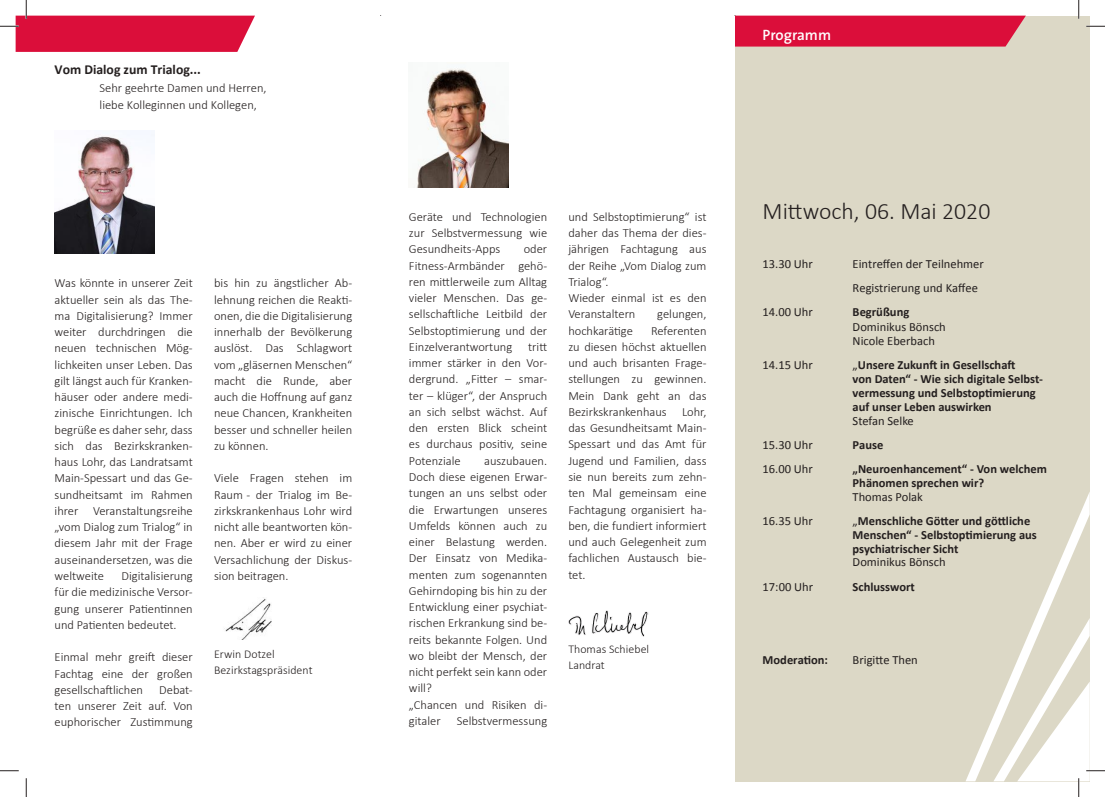
<style>
.page{position:relative;width:1105px;height:797px;background:#fff}
.page>*{position:absolute;margin:0;border:0;box-sizing:border-box;transform-origin:0 0}
.t1{font:300 23.75px "Calibri";color:#241f1f}
.t2{font:600 15px "The Sans";color:#fff}
.t3{font:700 13.75px "Calibri";color:#241f1f}
.t4{font:300 12.5px/16.2px "Calibri";color:#241f1f;text-align:justify}
.t5{font:700 12.5px/13.8px "Calibri";color:#241f1f}
.t6{font:12.5px/24.4px "Calibri";color:#241f1f}
.t7{font:300 11.88px/16.2px "Calibri";letter-spacing:.005em;color:#241f1f}
.s1{font-weight:400}
</style>
<div class="page">
<div style="left:735px;top:16px;width:354px;height:765px;background:#dcd8c6"></div>
<svg style="left:966px;top:491px;width:124px;height:290px"></svg>
<div style="left:735px;top:16px;width:291px;height:31px;background:#db0e3a"></div>
<img style="left:568px;top:610px;width:80px;height:26px">
<img style="left:224px;top:597px;width:48px;height:42px">
<img style="left:55px;top:134px;width:100px;height:119px">
<img style="left:416px;top:68px;width:93px;height:120px">
<svg style="left:1086px;top:25px;width:19px;height:2px"></svg>
<svg style="left:0;top:770px;width:19px;height:1px"></svg>
<svg style="left:1086px;top:770px;width:19px;height:1px"></svg>
<svg style="left:0;top:0;width:255px;height:52px"></svg>
<svg style="left:25px;top:778px;width:2px;height:19px"></svg>
<svg style="left:1078px;top:0;width:1px;height:19px"></svg>
<svg style="left:1078px;top:778px;width:1px;height:19px"></svg>
<p class="t3" style="left:55px;top:61px;width:148px">Vom Dialog zum Trialog...</p>
<p class="t4" style="left:100px;top:80px;width:169px">Sehr geehrte Damen und Herren, liebe Kolleginnen und Kollegen,</p>
<p class="t4" style="left:55px;top:275px;width:140px">Was könnte in unserer Zeit aktueller sein als das The&shy;ma Digitalisierung? Immer weiter durchdringen die neuen technischen Mög&shy;lichkeiten unser Leben. Das gilt längst auch für Kranken&shy;häuser oder andere medi&shy;zinische Einrichtungen. Ich begrüße es daher sehr, dass sich das Bezirkskranken&shy;haus Lohr, das Landratsamt Main-Spessart und das Ge&shy;sundheitsamt im Rahmen ihrer Veranstaltungsreihe „vom Dialog zum Trialog“ in diesem Jahr mit der Frage auseinandersetzen, was die weltweite</p>
<p class="t4" style="left:55px;top:567px;width:140px;text-indent:67px">Digitalisierung für die medizinische Versor&shy;gung unserer Patientinnen und Patienten bedeutet.</p>
<p class="t4" style="left:55px;top:649px;width:140px">Einmal mehr greift dieser Fachtag eine der großen gesellschaftlichen</p>
<p class="t4" style="left:55px;top:681px;width:140px;text-indent:105px">Debat&shy;ten unserer Zeit auf. Von euphorischer Zustimmung</p>
<p class="t4" style="left:214px;top:275px;width:140px">bis hin zu ängstlicher Ab&shy;lehnung reichen die Reakti&shy;onen, die die Digitalisierung innerhalb der Bevölkerung auslöst. Das Schlagwort vom „gläsernen Menschen“ macht die Runde, aber auch die Hoffnung auf ganz neue Chancen, Krankheiten besser und schneller heilen zu können.</p>
<p class="t4" style="left:214px;top:470px;width:140px">Viele Fragen stehen im Raum - der Trialog im Be&shy;zirkskrankenhaus Lohr wird nicht alle beantworten kön&shy;nen. Aber er wird zu einer Versachlichung der Diskus&shy;sion beitragen.</p>
<p class="t7" style="left:214px;top:646px;width:100px">Erwin Dotzel<br>Bezirkstagspräsident</p>
<p class="t4" style="left:409px;top:208px;width:140px">Geräte und Technologien zur Selbstvermessung wie Gesundheits-Apps</p>
<p class="t4" style="left:409px;top:241px;width:140px;text-indent:115px">oder Fitness-Armbänder gehö&shy;ren mittlerweile zum Alltag vieler Menschen. Das ge&shy;sellschaftliche Leitbild der Selbstoptimierung und der Einzelverantwortung</p>
<p class="t4" style="left:409px;top:338px;width:140px;text-indent:119px">tritt immer stärker in den Vor&shy;dergrund. „Fitter – smar&shy;ter – klüger“, der Anspruch an sich selbst wächst. Auf den ersten Blick scheint es durchaus positiv, seine Potenziale</p>
<p class="t4" style="left:409px;top:452px;width:140px;text-align:left;text-indent:75px">auszubauen.<br>Doch diese eigenen Erwar&shy;tungen an uns selbst oder die Erwartungen unseres<br>Umfelds können auch zu einer Belastung werden.<br>Der Einsatz von Medika&shy;menten zum sogenannten<br>Gehirndoping bis hin zu der<br>Entwicklung einer psychiat&shy;rischen Erkrankung sind be&shy;reits bekannte Folgen. Und wo bleibt der Mensch, der nicht perfekt sein kann oder will?<br>„Chancen und Risiken di&shy;gitaler</p>
<p class="t4" style="left:457px;top:712px;width:92px">Selbstvermessung</p>
<p class="t4" style="left:568px;top:208px;width:140px;text-align:left">und Selbstoptimierung“ ist daher das Thema der dies&shy;jährigen Fachtagung aus der Reihe „Vom Dialog zum<br>Trialog“.<br>Wieder einmal ist es den<br>Veranstaltern</p>
<p class="t4" style="left:657px;top:306px;width:51px">gelungen,</p>
<p class="t4" style="left:568px;top:322px;width:140px;text-indent:83px">Referenten zu diesen höchst aktuellen und auch brisanten Frage&shy;stellungen zu gewinnen.<br>Mein Dank geht an das Bezirkskrankenhaus Lohr, das Gesundheitsamt Main-Spessart und das Amt für Jugend und Familien, dass sie nun bereits zum zehn&shy;ten Mal gemeinsam eine Fachtagung organisiert ha&shy;ben, die fundiert informiert und auch Gelegenheit zum fachlichen Austausch bie&shy;tet.</p>
<p class="t4" style="left:568px;top:322px;width:66px">hochkarätige</p>
<p class="t7" style="left:568px;top:640px;width:82px">Thomas Schiebel<br>Landrat</p>
<p class="t2" style="left:762px;top:22px;width:70px">Programm</p>
<h1 class="t1" style="left:763px;top:196px;width:229px">Mittwoch, 06. Mai 2020</h1>
<p class="t6" style="left:763px;top:251px;width:52px">13.30 Uhr</p>
<p class="t6" style="left:853px;top:251px;width:133px">Eintreffen der Teilnehmer<br>Registrierung und Kaffee</p>
<p class="t6" style="left:763px;top:300px;width:52px">14.00 Uhr</p>
<p class="t5" style="left:853px;top:305px;width:58px">Begrüßung</p>
<p class="t6" style="left:853px;top:319px;width:95px;line-height:14.4px">Dominikus Bönsch<br>Nicole Eberbach</p>
<p class="t6" style="left:763px;top:353px;width:52px">14.15 Uhr</p>
<p class="t5" style="left:853px;top:358px;width:192px"><span class="s1">„</span>Unsere Zukunft in Gesellschaft<br>von Daten“ - Wie sich digitale Selbst&shy;vermessung und Selbstoptimierung auf unser Leben auswirken</p>
<p class="t6" style="left:853px;top:408px;width:63px">Stefan Selke</p>
<p class="t6" style="left:763px;top:432px;width:52px">15.30 Uhr</p>
<p class="t5" style="left:853px;top:438px;width:32px">Pause</p>
<p class="t6" style="left:763px;top:457px;width:52px">16.00 Uhr</p>
<p class="t5" style="left:853px;top:462px;width:196px">„Neuroenhancement“ - Von welchem<br>Phänomen sprechen wir?</p>
<p class="t6" style="left:853px;top:484px;width:72px">Thomas Polak</p>
<p class="t6" style="left:763px;top:509px;width:52px">16.35 Uhr</p>
<p class="t5" style="left:853px;top:514px;width:186px"><span class="s1">„</span>Menschliche Götter und göttliche<br>Menschen“ - Selbstoptimierung aus psychiatrischer Sicht</p>
<p class="t6" style="left:853px;top:550px;width:95px">Dominikus Bönsch</p>
<p class="t6" style="left:763px;top:574px;width:52px">17:00 Uhr</p>
<p class="t5" style="left:853px;top:580px;width:64px">Schlusswort</p>
<p class="t5" style="left:763px;top:653px;width:67px">Moderation:</p>
<p class="t6" style="left:853px;top:647px;width:67px">Brigitte Then</p>
</div>
